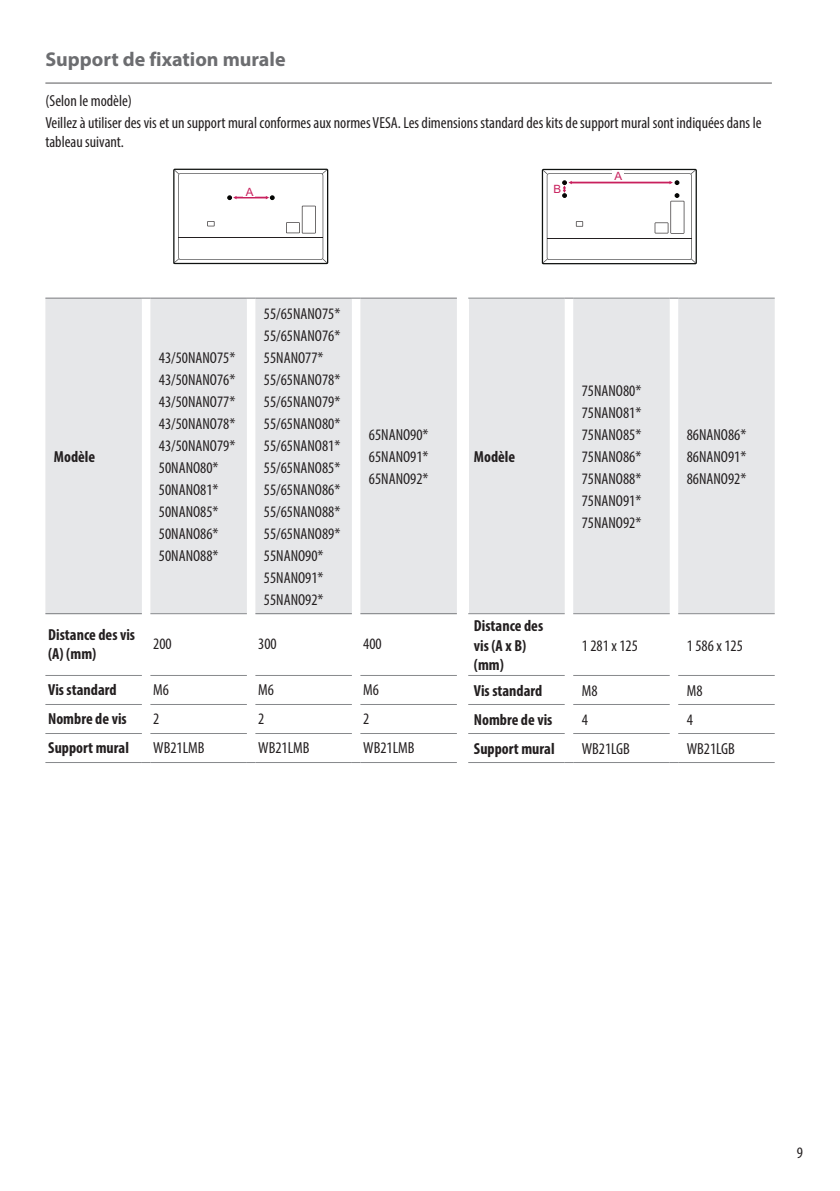
<style>
.page{position:relative;width:840px;height:1191px;background:#fff}
.page>*{position:absolute;margin:0;border:0;box-sizing:border-box;transform-origin:0 0}
.Title3{font:700 20px "Myriad Pro";color:#6c6d70}
.Body{font:condensed 16px/19.2px "Myriad Pro";color:#231f20}
.Body_Bold{font:700 condensed 16px/19.2px "Myriad Pro";color:#231f20}
.t1{font:11.4px "Arial";color:#c8205d}
</style>
<div class="page">
<hr style="left:45px;top:83px;width:726px;height:1px;background:#57585a">
<svg style="left:174px;top:168px;width:155px;height:97px"></svg>
<svg style="left:173px;top:169px;width:155px;height:95px"></svg>
<div style="left:243px;top:186px;width:12px;height:10px;background:#fff"></div>
<svg style="left:541px;top:169px;width:155px;height:95px"></svg>
<div style="left:549px;top:184px;width:11px;height:10px;background:#fff"></div>
<div style="left:612px;top:171px;width:11px;height:10px;background:#fff"></div>
<div style="left:45px;top:299px;width:729px;height:314px;background:#e6e7e9"></div>
<div style="left:456px;top:298px;width:12px;height:315px;background:#fff"></div>
<hr style="left:45px;top:298px;width:97px;height:1px;background:#787a7d">
<hr style="left:150px;top:298px;width:97px;height:1px;background:#787a7d">
<hr style="left:255px;top:298px;width:96px;height:1px;background:#787a7d">
<hr style="left:360px;top:298px;width:96px;height:1px;background:#787a7d">
<hr style="left:45px;top:613px;width:97px;height:1px;background:#787a7d">
<hr style="left:255px;top:613px;width:96px;height:1px;background:#787a7d">
<hr style="left:360px;top:613px;width:96px;height:1px;background:#787a7d">
<hr style="left:468px;top:298px;width:96px;height:1px;background:#87898c">
<hr style="left:573px;top:298px;width:96px;height:1px;background:#87898c">
<hr style="left:677px;top:298px;width:97px;height:1px;background:#87898c">
<hr style="left:468px;top:613px;width:96px;height:1px;background:#87898c">
<hr style="left:573px;top:613px;width:96px;height:1px;background:#87898c">
<hr style="left:677px;top:613px;width:97px;height:1px;background:#87898c">
<hr style="left:45px;top:675px;width:97px;height:1px;background:#87898c">
<hr style="left:255px;top:675px;width:96px;height:1px;background:#87898c">
<hr style="left:468px;top:675px;width:96px;height:1px;background:#87898c">
<hr style="left:573px;top:675px;width:96px;height:1px;background:#87898c">
<hr style="left:677px;top:675px;width:97px;height:1px;background:#87898c">
<hr style="left:45px;top:704px;width:97px;height:1px;background:#87898c">
<hr style="left:255px;top:704px;width:96px;height:1px;background:#87898c">
<hr style="left:468px;top:704px;width:96px;height:1px;background:#87898c">
<hr style="left:573px;top:704px;width:96px;height:1px;background:#87898c">
<hr style="left:677px;top:704px;width:97px;height:1px;background:#87898c">
<hr style="left:45px;top:733px;width:97px;height:1px;background:#87898c">
<hr style="left:255px;top:733px;width:96px;height:1px;background:#87898c">
<hr style="left:468px;top:733px;width:96px;height:1px;background:#87898c">
<hr style="left:573px;top:733px;width:96px;height:1px;background:#87898c">
<hr style="left:677px;top:733px;width:97px;height:1px;background:#87898c">
<hr style="left:45px;top:762px;width:97px;height:1px;background:#87898c">
<hr style="left:255px;top:762px;width:96px;height:1px;background:#87898c">
<hr style="left:468px;top:762px;width:96px;height:1px;background:#87898c">
<hr style="left:573px;top:762px;width:96px;height:1px;background:#87898c">
<hr style="left:677px;top:762px;width:97px;height:1px;background:#87898c">
<hr style="left:150px;top:613px;width:97px;height:1px;background:#87898c">
<hr style="left:150px;top:675px;width:97px;height:1px;background:#87898c">
<hr style="left:150px;top:704px;width:97px;height:1px;background:#87898c">
<hr style="left:150px;top:733px;width:97px;height:1px;background:#87898c">
<hr style="left:150px;top:762px;width:97px;height:1px;background:#87898c">
<hr style="left:360px;top:675px;width:96px;height:1px;background:#87898c">
<hr style="left:360px;top:704px;width:96px;height:1px;background:#87898c">
<hr style="left:360px;top:733px;width:96px;height:1px;background:#87898c">
<hr style="left:360px;top:762px;width:96px;height:1px;background:#87898c">
<p class="Title3" style="left:45px;top:46px;width:241px">Support de fixation murale</p>
<p class="Body" style="left:45px;top:90px;width:88px">(Selon le modèle)</p>
<p class="Body" style="left:45px;top:113px;width:717px">Veillez à utiliser des vis et un support mural conformes aux normes VESA. Les dimensions standard des kits de support mural sont indiquées dans le tableau suivant.</p>
<p class="t1" style="left:246px;top:184px;width:9px">A</p>
<p class="t1" style="left:553px;top:182px;width:9px">B</p>
<p class="t1" style="left:614px;top:169px;width:9px">A</p>
<p class="Body_Bold" style="left:54px;top:446px;width:43px">Modèle</p>
<p class="Body" style="left:159px;top:348px;width:78px">43/50NANO75*</p>
<p class="Body" style="left:159px;top:370px;width:78px">43/50NANO76*</p>
<p class="Body" style="left:159px;top:392px;width:78px">43/50NANO77*</p>
<p class="Body" style="left:159px;top:414px;width:78px">43/50NANO78*</p>
<p class="Body" style="left:159px;top:436px;width:78px">43/50NANO79*</p>
<p class="Body" style="left:159px;top:458px;width:61px">50NANO80*</p>
<p class="Body" style="left:159px;top:480px;width:61px">50NANO81*</p>
<p class="Body" style="left:159px;top:502px;width:61px">50NANO85*</p>
<p class="Body" style="left:159px;top:524px;width:61px">50NANO86*</p>
<p class="Body" style="left:159px;top:546px;width:61px">50NANO88*</p>
<p class="Body" style="left:264px;top:303px;width:78px">55/65NANO75*</p>
<p class="Body" style="left:264px;top:325px;width:78px">55/65NANO76*</p>
<p class="Body" style="left:264px;top:348px;width:61px">55NANO77*</p>
<p class="Body" style="left:264px;top:370px;width:78px">55/65NANO78*</p>
<p class="Body" style="left:264px;top:392px;width:78px">55/65NANO79*</p>
<p class="Body" style="left:264px;top:414px;width:78px">55/65NANO80*</p>
<p class="Body" style="left:264px;top:436px;width:78px">55/65NANO81*</p>
<p class="Body" style="left:264px;top:458px;width:78px">55/65NANO85*</p>
<p class="Body" style="left:264px;top:480px;width:78px">55/65NANO86*</p>
<p class="Body" style="left:264px;top:502px;width:78px">55/65NANO88*</p>
<p class="Body" style="left:264px;top:524px;width:78px">55/65NANO89*</p>
<p class="Body" style="left:264px;top:546px;width:61px">55NANO90*</p>
<p class="Body" style="left:264px;top:568px;width:61px">55NANO91*</p>
<p class="Body" style="left:264px;top:590px;width:61px">55NANO92*</p>
<p class="Body" style="left:369px;top:425px;width:61px">65NANO90*</p>
<p class="Body" style="left:369px;top:447px;width:61px">65NANO91*</p>
<p class="Body" style="left:369px;top:469px;width:61px">65NANO92*</p>
<p class="Body_Bold" style="left:48px;top:624px;width:88px">Distance des vis (A) (mm)</p>
<p class="Body" style="left:153px;top:634px;width:20px">200</p>
<p class="Body" style="left:258px;top:634px;width:20px">300</p>
<p class="Body" style="left:363px;top:634px;width:20px">400</p>
<p class="Body_Bold" style="left:473px;top:446px;width:43px">Modèle</p>
<p class="Body_Bold" style="left:473px;top:616px;width:71px">Distance des vis (A x B) (mm)</p>
<p class="Body" style="left:581px;top:381px;width:61px">75NANO80*</p>
<p class="Body" style="left:581px;top:403px;width:61px">75NANO81*</p>
<p class="Body" style="left:581px;top:425px;width:61px">75NANO85*</p>
<p class="Body" style="left:581px;top:447px;width:61px">75NANO86*</p>
<p class="Body" style="left:581px;top:469px;width:61px">75NANO88*</p>
<p class="Body" style="left:581px;top:491px;width:61px">75NANO91*</p>
<p class="Body" style="left:581px;top:513px;width:61px">75NANO92*</p>
<p class="Body" style="left:686px;top:425px;width:61px">86NANO86*</p>
<p class="Body" style="left:686px;top:447px;width:61px">86NANO91*</p>
<p class="Body" style="left:686px;top:469px;width:61px">86NANO92*</p>
<p class="Body" style="left:581px;top:635px;width:58px">1 281 x 125</p>
<p class="Body" style="left:686px;top:635px;width:58px">1 586 x 125</p>
<p class="Body_Bold" style="left:48px;top:679px;width:70px">Vis standard</p>
<p class="Body" style="left:153px;top:679px;width:17px">M6</p>
<p class="Body" style="left:258px;top:679px;width:17px">M6</p>
<p class="Body" style="left:363px;top:679px;width:17px">M6</p>
<p class="Body_Bold" style="left:473px;top:680px;width:70px">Vis standard</p>
<p class="Body" style="left:581px;top:681px;width:17px">M8</p>
<p class="Body" style="left:686px;top:681px;width:17px">M8</p>
<p class="Body_Bold" style="left:48px;top:708px;width:80px">Nombre de vis</p>
<p class="Body" style="left:153px;top:708px;width:8px">2</p>
<p class="Body" style="left:258px;top:708px;width:8px">2</p>
<p class="Body" style="left:363px;top:708px;width:8px">2</p>
<p class="Body_Bold" style="left:473px;top:709px;width:80px">Nombre de vis</p>
<p class="Body" style="left:581px;top:710px;width:8px">4</p>
<p class="Body" style="left:686px;top:710px;width:8px">4</p>
<p class="Body_Bold" style="left:48px;top:737px;width:82px">Support mural</p>
<p class="Body" style="left:153px;top:737px;width:53px">WB21LMB</p>
<p class="Body" style="left:258px;top:737px;width:53px">WB21LMB</p>
<p class="Body" style="left:363px;top:737px;width:53px">WB21LMB</p>
<p class="Body_Bold" style="left:473px;top:738px;width:82px">Support mural</p>
<p class="Body" style="left:581px;top:739px;width:49px">WB21LGB</p>
<p class="Body" style="left:686px;top:739px;width:49px">WB21LGB</p>
<p class="Body" style="left:796px;top:1142px;width:8px">9</p>
</div>
